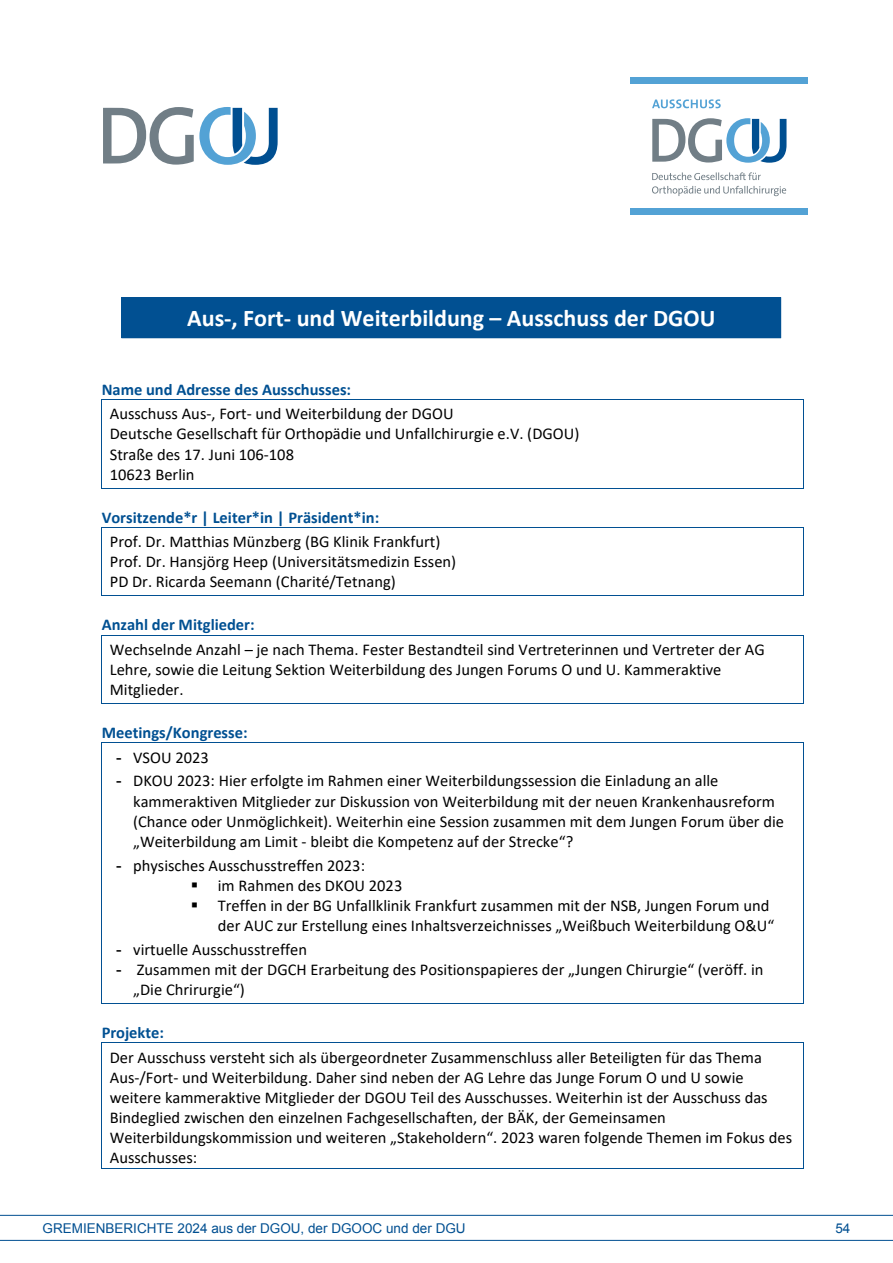
<style>
.page{position:relative;width:893px;height:1263px;background:#fff}
.page>*{position:absolute;margin:0;border:0;box-sizing:border-box;transform-origin:0 0}
.t1{font:700 24px "Calibri";color:#fff}
.t2{font:16.5px/20.1px "Calibri";color:#000}
.t3{font:700 16.5px "Calibri";color:#015092}
.t4{font:13.5px "Arial";color:#004f91}
.s1{font-weight:700;color:#005092}
.s2{font-weight:700;color:#015092}
.s3{font-family:"Arial"}
</style>
<div class="page">
<hr style="left:101px;top:399px;width:703px;height:1px;background:#015092">
<hr style="left:101px;top:400px;width:1px;height:89px;background:#015092">
<hr style="left:101px;top:488px;width:702px;height:1px;background:#015092">
<hr style="left:803px;top:400px;width:1px;height:89px;background:#015092">
<hr style="left:101px;top:527px;width:703px;height:1px;background:#015092">
<hr style="left:101px;top:528px;width:1px;height:68px;background:#015092">
<hr style="left:101px;top:595px;width:702px;height:1px;background:#015092">
<hr style="left:803px;top:528px;width:1px;height:68px;background:#015092">
<hr style="left:101px;top:635px;width:703px;height:1px;background:#015092">
<hr style="left:101px;top:635px;width:1px;height:69px;background:#015092">
<hr style="left:101px;top:703px;width:702px;height:1px;background:#015092">
<hr style="left:803px;top:635px;width:1px;height:69px;background:#015092">
<hr style="left:101px;top:742px;width:703px;height:1px;background:#015092">
<hr style="left:101px;top:743px;width:1px;height:261px;background:#015092">
<hr style="left:101px;top:1003px;width:702px;height:1px;background:#015092">
<hr style="left:803px;top:743px;width:1px;height:261px;background:#015092">
<hr style="left:101px;top:1042px;width:703px;height:1px;background:#015092">
<hr style="left:101px;top:1043px;width:1px;height:125px;background:#015092">
<hr style="left:101px;top:1168px;width:702px;height:1px;background:#015092">
<hr style="left:803px;top:1043px;width:1px;height:125px;background:#015092">
<div style="left:121px;top:297px;width:660px;height:41px;background:#015092"></div>
<svg style="left:652px;top:172px;width:134px;height:24px"></svg>
<svg style="left:652px;top:118px;width:134px;height:45px"></svg>
<div style="left:631px;top:209px;width:177px;height:6px;background:#53a2d5"></div>
<div style="left:631px;top:77px;width:177px;height:6px;background:#53a2d5"></div>
<svg style="left:652px;top:99px;width:69px;height:9px"></svg>
<hr style="left:0;top:1215px;width:893px;height:1px;background:#004f91">
<hr style="left:0;top:1240px;width:893px;height:1px;background:#004f91">
<svg style="left:103px;top:107px;width:175px;height:58px"></svg>
<h1 class="t1" style="left:187px;top:301px;width:530px">Aus‐, Fort‐ und Weiterbildung – Ausschuss der DGOU</h1>
<p class="t3" style="left:102px;top:378px;width:251px">Name und Adresse des Ausschusses:</p>
<p class="t2" style="left:110px;top:403px;width:471px">Ausschuss Aus‐, Fort‐ und Weiterbildung der DGOU<br>Deutsche Gesellschaft für Orthopädie und Unfallchirurgie e.V. (DGOU)<br>Straße des 17. Juni 106‐108<br>10623 Berlin</p>
<p class="t2" style="left:110px;top:504px;width:332px;line-height:24.6px;text-indent:-8px"><span class="s1">Vorsitzende*r | Leiter*in | Präsident*in</span><span class="s2">:<br></span>Prof. Dr. Matthias Münzberg (BG Klinik Frankfurt)</p>
<p class="t2" style="left:110px;top:551px;width:348px">Prof. Dr. Hansjörg Heep (Universitätsmedizin Essen)<br>PD Dr. Ricarda Seemann (Charité/Tetnang)</p>
<p class="t3" style="left:102px;top:613px;width:154px">Anzahl der Mitglieder:</p>
<p class="t2" style="left:110px;top:639px;width:656px">Wechselnde Anzahl – je nach Thema. Fester Bestandteil sind Vertreterinnen und Vertreter der AG<br>Lehre, sowie die Leitung Sektion Weiterbildung des Jungen Forums O und U. Kammeraktive<br>Mitglieder.</p>
<p class="t3" style="left:102px;top:721px;width:147px">Meetings/Kongresse:</p>
<p class="t2" style="left:116px;top:747px;width:94px"><span class="s3">-</span> VSOU 2023</p>
<p class="t2" style="left:133px;top:770px;width:652px;text-indent:-17px"><span class="s3">-</span> DKOU 2023: Hier erfolgte im Rahmen einer Weiterbildungssession die Einladung an alle kammeraktiven Mitglieder zur Diskussion von Weiterbildung mit der neuen Krankenhausreform (Chance oder Unmöglichkeit). Weiterhin eine Session zusammen mit dem Jungen Forum über die „Weiterbildung am Limit ‐ bleibt die Kompetenz auf der Strecke“?</p>
<p class="t2" style="left:116px;top:855px;width:250px"><span class="s3">-</span> physisches Ausschusstreffen 2023:</p>
<p class="t2" style="left:191px;top:875px;width:213px">▪ im Rahmen des DKOU 2023</p>
<p class="t2" style="left:191px;top:895px;width:585px;text-align:right">▪ Treffen in der BG Unfallklinik Frankfurt zusammen mit der NSB, Jungen Forum und der AUC zur Erstellung eines Inhaltsverzeichnisses „Weißbuch Weiterbildung O&amp;U“</p>
<p class="t2" style="left:116px;top:939px;width:192px"><span class="s3">-</span> virtuelle Ausschusstreffen</p>
<p class="t2" style="left:133px;top:959px;width:632px;text-indent:-17px"><span class="s3">-</span> Zusammen mit der DGCH Erarbeitung des Positionspapieres der „Jungen Chirurgie“ (veröff. in „Die Chrirurgie“)</p>
<p class="t3" style="left:102px;top:1021px;width:64px">Projekte:</p>
<p class="t2" style="left:110px;top:1047px;width:684px">Der Ausschuss versteht sich als übergeordneter Zusammenschluss aller Beteiligten für das Thema Aus‐/Fort‐ und Weiterbildung. Daher sind neben der AG Lehre das Junge Forum O und U sowie weitere kammeraktive Mitglieder der DGOU Teil des Ausschusses. Weiterhin ist der Ausschuss das Bindeglied zwischen den einzelnen Fachgesellschaften, der BÄK, der Gemeinsamen Weiterbildungskommission und weiteren „Stakeholdern“. 2023 waren folgende Themen im Fokus des Ausschusses:</p>
<p class="t4" style="left:43px;top:1219px;width:425px">GREMIENBERICHTE 2024 aus der DGOU, der DGOOC und der DGU</p>
<p class="t4" style="left:835px;top:1219px;width:17px">54</p>
</div>
